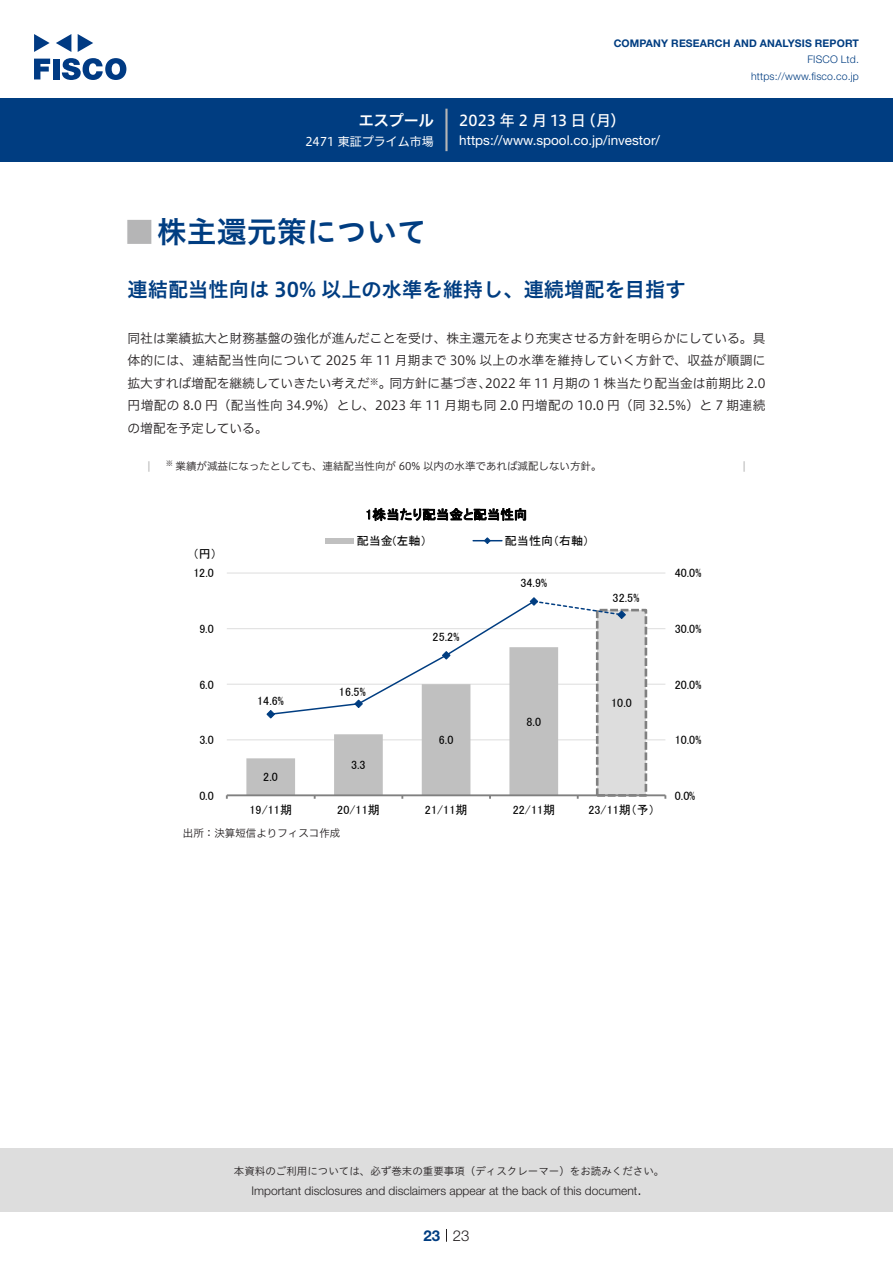
<style>
.page{position:relative;width:893px;height:1263px;background:#fff}
.page>*{position:absolute;margin:0;border:0;box-sizing:border-box;transform-origin:0 0}
.t1{font:30px "Hiragino UD Sans Std N W6";color:#003d81}
.t2{font:24px "Hiragino UD Sans Std N W6";color:#b5b5b6}
.t3{font:20.25px "Hiragino UD Sans Std W6";color:#003d81}
.t4{font:15px "Hiragino UD Sans F Std N W5";letter-spacing:.005em;color:#fff}
.t5{font:15px "Hiragino UD Sans F Std N W6";color:#fff}
.t6{font:300 15px "Helvetica Neue LT Std";color:#231f20}
.t7{font:700 15px "Helvetica Neue LT Std";color:#003d81}
.t8{font:13.5px "Helvetica Neue LT Std";color:#fff}
.t9{font:13.5px "MS P Gothic";letter-spacing:.005em;color:#000}
.t10{font:12.75px/22.5px "Hiragino UD Sans F Std N W3";color:#231f20;text-align:right}
.t11{font:12px "MS P Gothic";letter-spacing:.005em;color:#000}
.t12{font:300 12px "Helvetica Neue LT Std";color:#231f20}
.t13{font:12px "Hiragino UD Sans F Std N W4";color:#fff}
.t14{font:10.5px "Hiragino UD Sans F Std N W3";color:#231f20}
.t15{font:10.5px "Hiragino UD Sans Std W3";color:#231f20}
.t16{font:700 10.5px "Helvetica Neue LT Std";letter-spacing:.015em;color:#003d81}
.t17{font:300 10.5px/16.5px "Helvetica Neue LT Std";letter-spacing:.015em;color:#003d81;text-align:right}
.t18{font:8.85px "Hiragino UD Sans F Std N W3";color:#231f20}
.t19{font:7.35px "Hiragino UD Sans F Std N W3";color:#231f20}
.s1{font-size:12.75px}
</style>
<div class="page">
<div style="left:0;top:1148px;width:893px;height:64px;background:#ddd"></div>
<svg style="left:34px;top:59px;width:16px;height:20px"></svg>
<div style="left:53px;top:59px;width:6px;height:20px;background:#003a83"></div>
<svg style="left:62px;top:58px;width:64px;height:22px"></svg>
<svg style="left:34px;top:34px;width:16px;height:18px"></svg>
<svg style="left:78px;top:34px;width:15px;height:18px"></svg>
<svg style="left:56px;top:34px;width:15px;height:18px"></svg>
<div style="left:0;top:98px;width:893px;height:64px;background:#003d81"></div>
<hr style="left:445px;top:109px;width:3px;height:42px;background:#b5b5b6">
<svg style="left:446px;top:1229px;width:1px;height:13px"></svg>
<svg style="left:148px;top:461px;width:2px;height:11px"></svg>
<svg style="left:743px;top:461px;width:2px;height:11px"></svg>
<hr style="left:227px;top:739px;width:438px;height:1px;background:#ddd">
<hr style="left:227px;top:684px;width:438px;height:1px;background:#ddd">
<hr style="left:227px;top:628px;width:438px;height:1px;background:#ddd">
<hr style="left:227px;top:573px;width:438px;height:1px;background:#ddd">
<div style="left:597px;top:610px;width:49px;height:185px;background:#ddd"></div>
<div style="left:596px;top:609px;width:51px;height:187px;border:3px dashed #808080"></div>
<svg style="left:246px;top:683px;width:312px;height:111px"></svg>
<hr style="left:227px;top:794px;width:438px;height:2px;background:#808080">
<svg style="left:266px;top:597px;width:360px;height:122px"></svg>
<div style="left:325px;top:538px;width:29px;height:5px;background:#c0c0c0"></div>
<svg style="left:473px;top:537px;width:29px;height:7px"></svg>
<p class="t5" style="left:359px;top:109px;width:77px">エスプール</p>
<p class="t13" style="left:305px;top:132px;width:130px">2471 東証プライム市場</p>
<p class="t16" style="left:614px;top:37px;width:247px">COMPANY RESEARCH AND ANALYSIS REPORT</p>
<p class="t17" style="left:751px;top:51px;width:109px">FISCO Ltd. https://www.fisco.co j p.</p>
<p class="t4" style="left:581px;top:109px;width:46px">（月(</p>
<p class="t4" style="left:459px;top:109px;width:128px">2023 年 2 月 13 日</p>
<p class="t8" style="left:459px;top:132px;width:202px">https://www.spool.co j p. /investor/</p>
<h1 class="t1" style="left:157px;top:209px;width:271px">株主還元策について</h1>
<h2 class="t2" style="left:128px;top:213px;width:25px">█</h2>
<h3 class="t3" style="left:128px;top:274px;width:560px">連結配当性向は 30% 以上の水準を維持し、連続増配を目指す</h3>
<p class="t10" style="left:128px;top:326px;width:639px">同社は業績拡大と財務基盤の強化が進んだことを受け、株主還元をより充実させる方針を明らかにしている。具体的には、連結配当性向について 2025 年 11 月期まで 30% 以上の水準を維持していく方針で、収益が順調に<br>2022 年 11 月期の 1 株当たり配当金は前期比 2.0</p>
<p class="t10" style="left:128px;top:371px;width:639px;text-align:left">拡大すれば増配を継続していきたい考えだ<br>円増配の 8.0 円（配当性向 34.9%）とし、2023 年 11 月期も同 2.0 円増配の 10.0 円（同 32.5%）と 7 期連続の増配を予定している。</p>
<p class="t14" style="left:176px;top:459px;width:427px">業績が減益になったとしても、連結配当性向が 60% 以内の水準であれば減配しない方針。</p>
<p class="t10" style="left:389px;top:371px;width:103px">同方針に基づき、</p>
<p class="t18" style="left:370px;top:375px;width:23px">※<span class="s1">。</span></p>
<p class="t19" style="left:166px;top:458px;width:9px">※</p>
<p class="t11" style="left:193px;top:548px;width:26px">円（ (</p>
<p class="t11" style="left:193px;top:567px;width:22px">12.0</p>
<p class="t11" style="left:199px;top:623px;width:16px">9.0</p>
<p class="t11" style="left:199px;top:678px;width:16px">6.0</p>
<p class="t11" style="left:199px;top:734px;width:16px">3.0</p>
<p class="t11" style="left:199px;top:789px;width:16px">0.0</p>
<p class="t11" style="left:257px;top:694px;width:28px">14.6%</p>
<p class="t11" style="left:263px;top:771px;width:16px">2.0</p>
<p class="t11" style="left:249px;top:804px;width:44px">19/11期</p>
<p class="t9" style="left:365px;top:508px;width:163px">1株当たり配当金と配当性向</p>
<p class="t11" style="left:505px;top:535px;width:86px">配当性向（右軸(</p>
<p class="t11" style="left:357px;top:535px;width:71px">配当金(左軸）</p>
<p class="t11" style="left:339px;top:685px;width:28px">16.5%</p>
<p class="t11" style="left:351px;top:759px;width:16px">3.3</p>
<p class="t11" style="left:337px;top:804px;width:44px">20/11期</p>
<p class="t11" style="left:433px;top:631px;width:28px">25.2%</p>
<p class="t11" style="left:439px;top:734px;width:16px">6.0</p>
<p class="t11" style="left:425px;top:804px;width:44px">21/11期</p>
<p class="t11" style="left:520px;top:577px;width:28px">34.9%</p>
<p class="t11" style="left:613px;top:592px;width:28px">32.5%</p>
<p class="t11" style="left:526px;top:715px;width:16px">8.0</p>
<p class="t11" style="left:513px;top:804px;width:44px">22/11期</p>
<p class="t11" style="left:611px;top:697px;width:22px">10.0</p>
<p class="t11" style="left:588px;top:804px;width:68px">23/11期予（ (</p>
<p class="t14" style="left:183px;top:825px;width:159px">出所：決算短信よりフィスコ作成</p>
<p class="t11" style="left:675px;top:567px;width:28px">40.0%</p>
<p class="t11" style="left:675px;top:623px;width:28px">30.0%</p>
<p class="t11" style="left:675px;top:678px;width:28px">20.0%</p>
<p class="t11" style="left:675px;top:734px;width:28px">10.0%</p>
<p class="t11" style="left:675px;top:789px;width:22px">0.0%</p>
<p class="t15" style="left:234px;top:1163px;width:432px">本資料のご利用については、必ず巻末の重要事項（ディスクレーマー）をお読みください。</p>
<p class="t6" style="left:637px;top:1180px;width:6px">.</p>
<p class="t12" style="left:251px;top:1183px;width:387px">Important disclosures and disclaimers appear at the back of this document</p>
<p class="t7" style="left:423px;top:1226px;width:18px">23</p>
<p class="t6" style="left:453px;top:1226px;width:18px">23</p>
</div>
